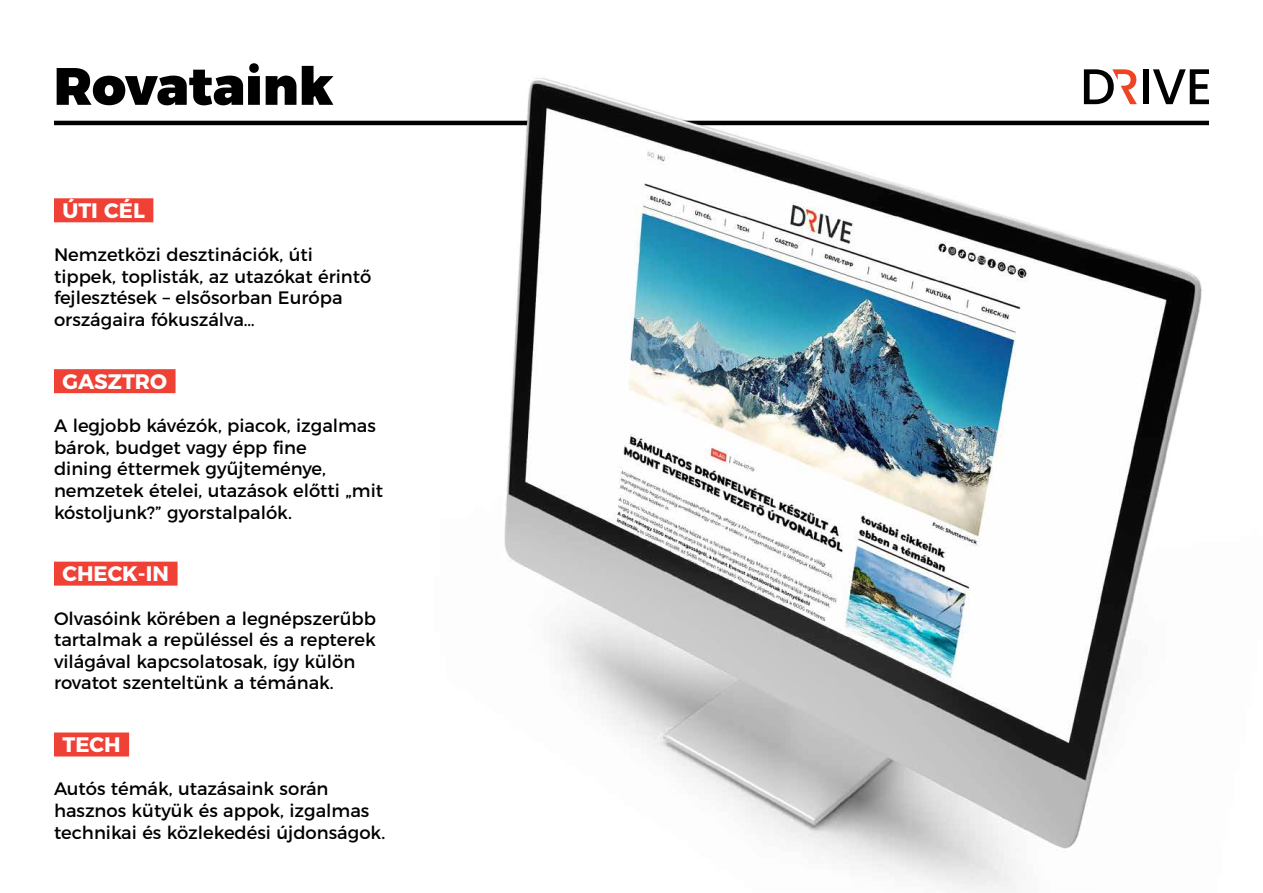
<style>
.page{position:relative;width:1263px;height:893px;background:#fff}
.page>*{position:absolute;margin:0;border:0;box-sizing:border-box;transform-origin:0 0}
.t1{font:900 52.5px "Montserrat";color:#000}
.t2{font:700 21px "Montserrat";color:#fff}
.t3{font:18px/21.6px "Montserrat";color:#000}
</style>
<div class="page">
<hr style="left:54px;top:121px;width:1155px;height:4px;background:#000">
<div style="left:54px;top:198px;width:99px;height:24px;background:#ef4136"></div>
<div style="left:54px;top:369px;width:122px;height:24px;background:#ef4136"></div>
<div style="left:54px;top:562px;width:124px;height:24px;background:#ef4136"></div>
<div style="left:54px;top:732px;width:75px;height:24px;background:#ef4136"></div>
<img style="left:280px;top:69px;width:929px;height:823px">
<h1 class="t1" style="left:54px;top:42px;width:281px">Rovataink</h1>
<p class="t2" style="left:63px;top:193px;width:84px">ÚTI CÉL</p>
<p class="t3" style="left:54px;top:243px;width:319px">Nemzetközi desztinációk, úti tippek, toplisták, az utazókat érintő fejlesztések – elsősorban Európa országaira fókuszálva…</p>
<p class="t2" style="left:63px;top:364px;width:106px">GASZTRO</p>
<p class="t3" style="left:54px;top:413px;width:331px">A legjobb kávézók, piacok, izgalmas bárok, budget vagy épp fine<br>dining éttermek gyűjteménye, nemzetek ételei, utazások előtti „mit kóstoljunk?” gyorstalpalók.</p>
<p class="t2" style="left:63px;top:557px;width:108px">CHECK-IN</p>
<p class="t3" style="left:54px;top:606px;width:323px">Olvasóink körében a legnépszerűbb tartalmak a repüléssel és a repterek világával kapcsolatosak, így külön rovatot szenteltünk a témának.</p>
<p class="t2" style="left:63px;top:727px;width:60px">TECH</p>
<p class="t3" style="left:54px;top:777px;width:333px">Autós témák, utazásaink során hasznos kütyük és appok, izgalmas technikai és közlekedési újdonságok.</p>
</div>
